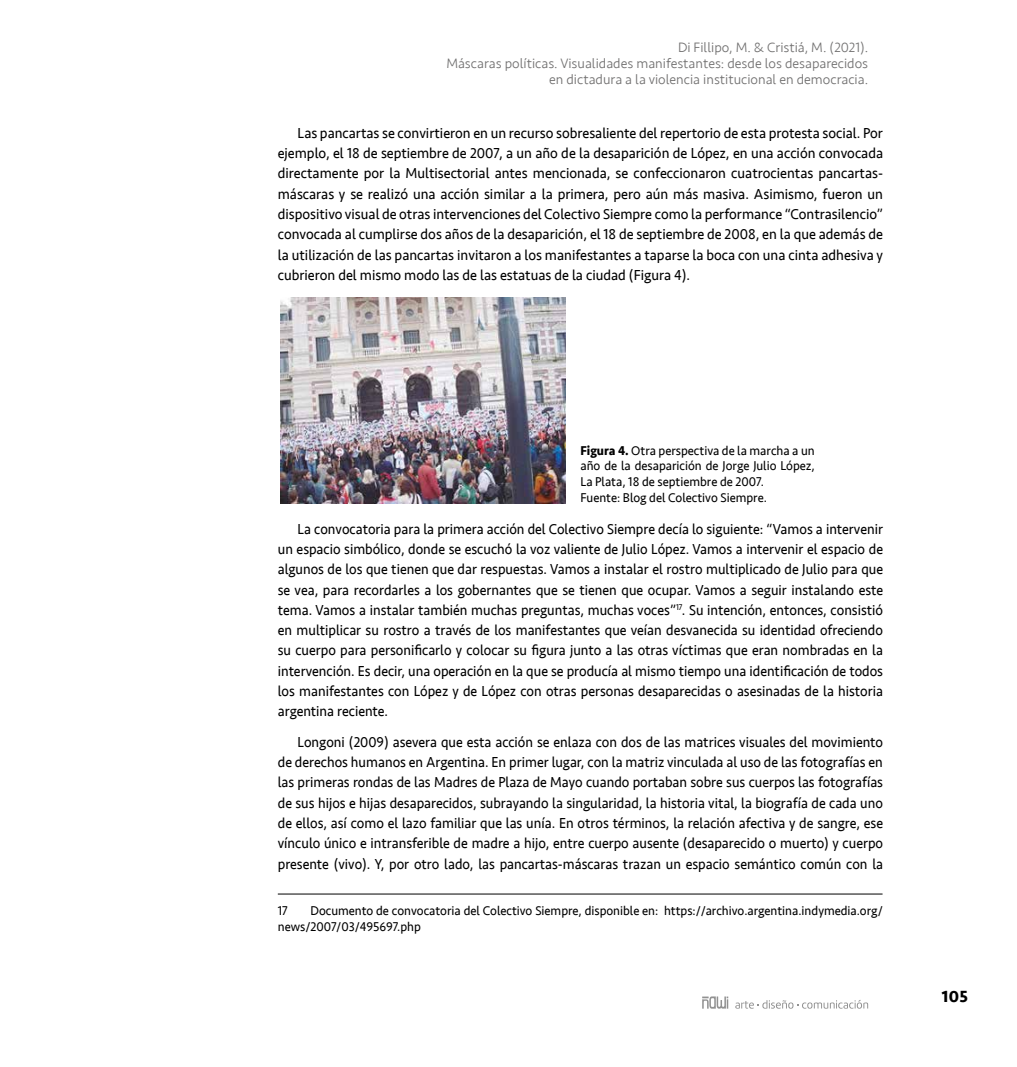
<style>
.page{position:relative;width:1017px;height:1067px;background:#fff}
.page>*{position:absolute;margin:0;border:0;box-sizing:border-box;transform-origin:0 0}
.t1{font:700 16.62px "Seravek";color:#000}
.t2{font:14.88px/20.3px "Seravek";color:#000;text-align:justify;scale:.93 1}
.t3{font:14.88px/20.3px "Seravek";color:#000;text-align:justify;scale:.95 1}
.t4{font:300 14px/15.8px "Seravek";color:#706f6f;text-align:right}
.t5{font:13.12px/15.8px "Seravek";color:#000;scale:.95 1}
.s1{font-weight:700}
</style>
<div class="page">
<svg style="left:702px;top:996px;width:26px;height:12px"></svg>
<svg style="left:735px;top:1000px;width:133px;height:8px"></svg>
<hr style="left:278px;top:893px;width:604px;height:1px;background:#000">
<img style="left:280px;top:298px;width:286px;height:205px">
<p class="t4" style="left:446px;top:40px;width:423px">Di Fillipo, M. &amp; Cristiá, M. (2021).<br>Máscaras políticas. Visualidades manifestantes: desde los desaparecidos en dictadura a la violencia institucional en democracia.</p>
<p class="t3" style="left:278px;top:123px;width:639px;text-indent:20px">Las pancartas se convirtieron en un recurso sobresaliente del repertorio de esta protesta social. Por ejemplo, el 18 de septiembre de 2007, a un año de la desaparición de López, en una acción convocada directamente por la Multisectorial antes mencionada, se confeccionaron cuatrocientas pancartas&shy;máscaras y se realizó una acción similar a la primera, pero aún más masiva. Asimismo, fueron un dispositivo visual de otras intervenciones del Colectivo Siempre como la performance “Contrasilencio” convocada al cumplirse dos años de la desaparición, el 18 de septiembre de 2008, en la que además de la utilización de las pancartas invitaron a los manifestantes a taparse la boca con una cinta adhesiva y cubrieron del mismo modo las de las estatuas de la ciudad (Figura 4).</p>
<p class="t5" style="left:580px;top:442px;width:248px"><span class="s1">Figura 4.</span> Otra perspectiva de la marcha a un año de la desaparición de Jorge Julio López, La Plata, 18 de septiembre de 2007.<br>Fuente: Blog del Colectivo Siempre.</p>
<p class="t2" style="left:278px;top:518px;width:652px;text-indent:20px">La convocatoria para la primera acción del Colectivo Siempre decía lo siguiente: “Vamos a intervenir un espacio simbólico, donde se escuchó la voz valiente de Julio López. Vamos a intervenir el espacio de algunos de los que tienen que dar respuestas. Vamos a instalar el rostro multiplicado de Julio para que se vea, para recordarles a los gobernantes que se tienen que ocupar. Vamos a seguir instalando este tema. Vamos a instalar también muchas preguntas, muchas voces”<sup>17</sup>. Su intención, entonces, consistió en multiplicar su rostro a través de los manifestantes que veían desvanecida su identidad ofreciendo su cuerpo para personificarlo y colocar su figura junto a las otras víctimas que eran nombradas en la intervención. Es decir, una operación en la que se producía al mismo tiempo una identificación de todos los manifestantes con López y de López con otras personas desaparecidas o asesinadas de la historia argentina reciente.</p>
<p class="t2" style="left:278px;top:731px;width:652px;text-indent:20px">Longoni (2009) asevera que esta acción se enlaza con dos de las matrices visuales del movimiento de derechos humanos en Argentina. En primer lugar, con la matriz vinculada al uso de las fotografías en las primeras rondas de las Madres de Plaza de Mayo cuando portaban sobre sus cuerpos las fotografías de sus hijos e hijas desaparecidos, subrayando la singularidad, la historia vital, la biografía de cada uno de ellos, así como el lazo familiar que las unía. En otros términos, la relación afectiva y de sangre, ese vínculo único e intransferible de madre a hijo, entre cuerpo ausente (desaparecido o muerto) y cuerpo presente (vivo). Y, por otro lado, las pancartas-máscaras trazan un espacio semántico común con la</p>
<p class="t5" style="left:278px;top:902px;width:12px">17</p>
<p class="t5" style="left:278px;top:902px;width:639px;text-indent:33px">Documento de convocatoria del Colectivo Siempre, disponible en: https://archivo.argentina.indymedia.org/ news/2007/03/495697.php</p>
<p class="t1" style="left:942px;top:983px;width:28px">105</p>
</div>
